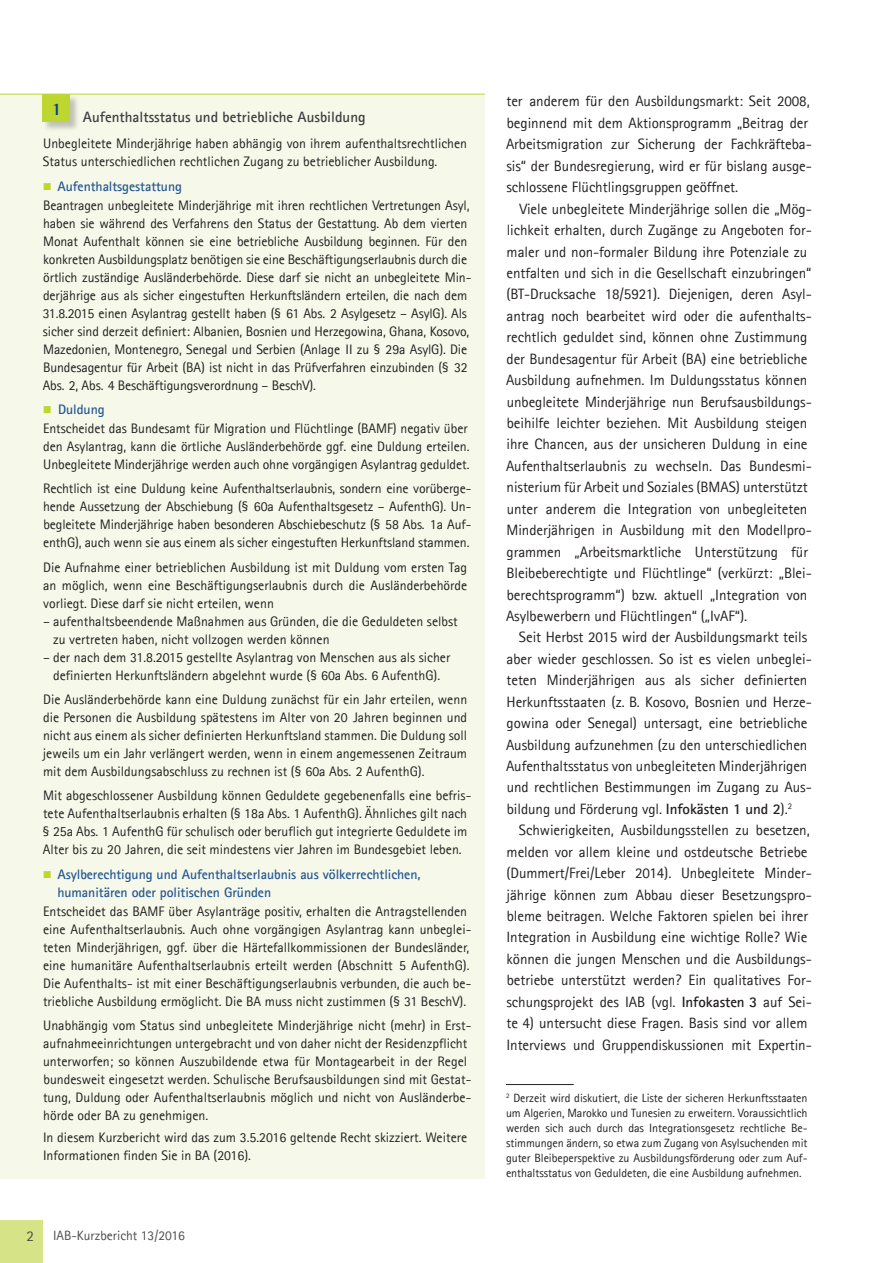
<style>
.page{position:relative;width:893px;height:1263px;background:#fff}
.page>*{position:absolute;margin:0;border:0;box-sizing:border-box;transform-origin:0 0}
.t1{font:700 18px "Agfa Rotis Semi Serif";color:#014081}
.t2{font:15px/21.5px "Agfa Rotis Sans Serif";letter-spacing:-.005em;color:#231f20}
.t3{font:700 15px "Agfa Rotis Sans Serif";color:#3e3e3f}
.t4{font:15px "Agfa Rotis Sans Serif";color:#4b4c4b}
.t5{font:13.8px/18px "Agfa Rotis Sans Serif";color:#231f20}
.t6{font:700 13.8px/18px "Agfa Rotis Sans Serif";letter-spacing:-.005em;color:#285894}
.t7{font:13.5px "Agfa Rotis Sans Serif";color:#4b4c4b}
.t8{font:12px/15px "Agfa Rotis Sans Serif";letter-spacing:-.005em;color:#231f20;text-align:justify}
.s1{font-weight:700}
</style>
<div class="page">
<hr style="left:506px;top:1084px;width:68px;height:1px;background:#231f20">
<div style="left:0;top:94px;width:485px;height:1085px;background:#f6f9e9"></div>
<div style="left:43px;top:95px;width:37px;height:37px;background:#231f20;opacity:.25"></div>
<div style="left:43px;top:94px;width:27px;height:28px;background:#bed630"></div>
<hr style="left:0;top:94px;width:485px;height:1px;background:#bed630">
<div style="left:0;top:1220px;width:43px;height:43px;background:#d7e387"></div>
<h1 class="t1" style="left:51px;top:98px;width:12px">1</h1>
<p class="t3" style="left:83px;top:107px;width:284px">Aufenthaltsstatus und betriebliche Ausbildung</p>
<p class="t5" style="left:43px;top:135px;width:426px">Unbegleitete Minderjährige haben abhängig von ihrem aufenthaltsrechtlichen<br>Status unterschiedlichen rechtlichen Zugang zu betrieblicher Ausbildung.</p>
<p class="t6" style="left:57px;top:177px;width:126px">Aufenthaltsgestattung</p>
<p class="t5" style="left:43px;top:196px;width:430px">Beantragen unbegleitete Minderjährige mit ihren rechtlichen Vertretungen Asyl, haben sie während des Verfahrens den Status der Gestattung. Ab dem vierten Monat Aufenthalt können sie eine betriebliche Ausbildung beginnen. Für den konkreten Ausbildungsplatz benötigen sie eine Beschäftigungserlaubnis durch die örtlich zuständige Ausländerbehörde. Diese darf sie nicht an unbegleitete Min&shy;derjährige aus als sicher eingestuften Herkunftsländern erteilen, die nach dem 31.8.2015 einen Asylantrag gestellt haben (§ 61 Abs. 2 Asylgesetz – AsylG). Als sicher sind derzeit definiert: Albanien, Bosnien und Herzegowina, Ghana, Kosovo, Mazedonien, Montenegro, Senegal und Serbien (Anlage II zu § 29a AsylG). Die Bundesagentur für Arbeit (BA) ist nicht in das Prüfverfahren einzubinden (§ 32<br>Abs. 2, Abs. 4 Beschäftigungsverordnung – BeschV).</p>
<p class="t6" style="left:58px;top:400px;width:48px">Duldung</p>
<p class="t5" style="left:43px;top:419px;width:428px">Entscheidet das Bundesamt für Migration und Flüchtlinge (BAMF) negativ über den Asylantrag, kann die örtliche Ausländerbehörde ggf. eine Duldung erteilen.<br>Unbegleitete Minderjährige werden auch ohne vorgängigen Asylantrag geduldet.</p>
<p class="t5" style="left:43px;top:479px;width:430px;text-align:justify">Rechtlich ist eine Duldung keine Aufenthaltserlaubnis, sondern eine vorüberge&shy;hende Aussetzung der Abschiebung (§ 60a Aufenthaltsgesetz – AufenthG). Un&shy;begleitete Minderjährige haben besonderen Abschiebeschutz (§ 58 Abs. 1a Auf&shy;enthG), auch wenn sie aus einem als sicher eingestuften Herkunftsland stammen.</p>
<p class="t5" style="left:43px;top:558px;width:426px;text-align:justify">Die Aufnahme einer betrieblichen Ausbildung ist mit Duldung vom ersten Tag an möglich, wenn eine Beschäftigungserlaubnis durch die Ausländerbehörde vorliegt. Diese darf sie nicht erteilen, wenn</p>
<p class="t5" style="left:53px;top:612px;width:406px;text-indent:-10px">– aufenthaltsbeendende Maßnahmen aus Gründen, die die Geduldeten selbst zu vertreten haben, nicht vollzogen werden können</p>
<p class="t5" style="left:43px;top:648px;width:409px;text-align:center">– der nach dem 31.8.2015 gestellte Asylantrag von Menschen aus als sicher definierten Herkunftsländern abgelehnt wurde (§ 60a Abs. 6 AufenthG).</p>
<p class="t5" style="left:43px;top:690px;width:426px;text-align:justify">Die Ausländerbehörde kann eine Duldung zunächst für ein Jahr erteilen, wenn die Personen die Ausbildung spätestens im Alter von 20 Jahren beginnen und nicht aus einem als sicher definierten Herkunftsland stammen. Die Duldung soll jeweils um ein Jahr verlängert werden, wenn in einem angemessenen Zeitraum mit dem Ausbildungsabschluss zu rechnen ist (§ 60a Abs. 2 AufenthG).</p>
<p class="t5" style="left:43px;top:787px;width:430px">Mit abgeschlossener Ausbildung können Geduldete gegebenenfalls eine befris&shy;tete Aufenthaltserlaubnis erhalten (§ 18a Abs. 1 AufenthG). Ähnliches gilt nach § 25a Abs. 1 AufenthG für schulisch oder beruflich gut integrierte Geduldete im Alter bis zu 20 Jahren, die seit mindestens vier Jahren im Bundesgebiet leben.</p>
<p class="t6" style="left:57px;top:865px;width:365px">Asylberechtigung und Aufenthaltserlaubnis aus völkerrechtlichen, humanitären oder politischen Gründen</p>
<p class="t5" style="left:43px;top:902px;width:430px">Entscheidet das BAMF über Asylanträge positiv, erhalten die Antragstellenden eine Aufenthaltserlaubnis. Auch ohne vorgängigen Asylantrag kann unbeglei&shy;teten Minderjährigen, ggf. über die Härtefallkommissionen der Bundesländer, eine humanitäre Aufenthaltserlaubnis erteilt werden (Abschnitt 5 AufenthG).<br>Die Aufenthalts- ist mit einer Beschäftigungserlaubnis verbunden, die auch be&shy;triebliche Ausbildung ermöglicht. Die BA muss nicht zustimmen (§ 31 BeschV).</p>
<p class="t5" style="left:43px;top:1016px;width:430px">Unabhängig vom Status sind unbegleitete Minderjährige nicht (mehr) in Erst&shy;aufnahmeeinrichtungen untergebracht und von daher nicht der Residenzpflicht unterworfen; so können Auszubildende etwa für Montagearbeit in der Regel bundesweit eingesetzt werden. Schulische Berufsausbildungen sind mit Gestat&shy;tung, Duldung oder Aufenthaltserlaubnis möglich und nicht von Ausländerbe&shy;hörde oder BA zu genehmigen.</p>
<p class="t5" style="left:43px;top:1128px;width:426px">In diesem Kurzbericht wird das zum 3.5.2016 geltende Recht skizziert. Weitere<br>Informationen finden Sie in BA (2016).</p>
<p class="t4" style="left:27px;top:1227px;width:9px">2</p>
<p class="t7" style="left:53px;top:1227px;width:133px">IAB-Kurzbericht 13/2016</p>
<p class="t2" style="left:506px;top:91px;width:307px">ter anderem für den Ausbildungsmarkt: Seit 2008, beginnend mit dem Aktionsprogramm „Beitrag der Arbeitsmigration zur Sicherung der Fachkräfteba&shy;sis“ der Bundesregierung, wird er für bislang ausge&shy;schlossene Flüchtlingsgruppen geöffnet.</p>
<p class="t2" style="left:506px;top:198px;width:307px;text-indent:13px">Viele unbegleitete Minderjährige sollen die „Mög&shy;lichkeit erhalten, durch Zugänge zu Angeboten for&shy;maler und non-formaler Bildung ihre Potenziale zu entfalten und sich in die Gesellschaft einzubringen“ (BT-Drucksache 18/5921). Diejenigen, deren Asyl&shy;antrag noch bearbeitet wird oder die aufenthalts&shy;rechtlich geduldet sind, können ohne Zustimmung der Bundesagentur für Arbeit (BA) eine betriebliche Ausbildung aufnehmen. Im Duldungsstatus können unbegleitete Minderjährige nun Berufsausbildungs&shy;beihilfe leichter beziehen. Mit Ausbildung steigen ihre Chancen, aus der unsicheren Duldung in eine Aufenthaltserlaubnis zu wechseln. Das Bundesmi&shy;nisterium für Arbeit und Soziales (BMAS) unterstützt unter anderem die Integration von unbegleiteten Minderjährigen in Ausbildung mit den Modellpro&shy;grammen „Arbeitsmarktliche Unterstützung für Bleibeberechtigte und Flüchtlinge“ (verkürzt: „Blei&shy;berechtsprogramm“) bzw. aktuell „Integration von Asylbewerbern und Flüchtlingen“ („IvAF“).</p>
<p class="t2" style="left:506px;top:626px;width:307px;text-indent:13px">Seit Herbst 2015 wird der Ausbildungsmarkt teils aber wieder geschlossen. So ist es vielen unbeglei&shy;teten Minderjährigen aus als sicher definierten Herkunftsstaaten (z. B. Kosovo, Bosnien und Herze&shy;gowina oder Senegal) untersagt, eine betriebliche Ausbildung aufzunehmen (zu den unterschiedlichen Aufenthaltsstatus von unbegleiteten Minderjährigen und rechtlichen Bestimmungen im Zugang zu Aus&shy;bildung und Förderung vgl. <span class="s1">Infokästen 1 und 2</span>).<sup>2</sup></p>
<p class="t2" style="left:506px;top:819px;width:307px;text-indent:13px">Schwierigkeiten, Ausbildungsstellen zu besetzen, melden vor allem kleine und ostdeutsche Betriebe (Dummert/Frei/Leber 2014). Unbegleitete Minder&shy;jährige können zum Abbau dieser Besetzungspro&shy;bleme beitragen. Welche Faktoren spielen bei ihrer Integration in Ausbildung eine wichtige Rolle? Wie können die jungen Menschen und die Ausbildungs&shy;betriebe unterstützt werden? Ein qualitatives For&shy;schungsprojekt des IAB (vgl. <span class="s1">Infokasten 3</span> auf Sei&shy;te 4) untersucht diese Fragen. Basis sind vor allem Interviews und Gruppendiskussionen mit Expertin-</p>
<p class="t8" style="left:506px;top:1090px;width:303px"><sup>2</sup> Derzeit wird diskutiert, die Liste der sicheren Herkunftsstaaten um Algerien, Marokko und Tunesien zu erweitern. Voraussichtlich werden sich auch durch das Integrationsgesetz rechtliche Be&shy;stimmungen ändern, so etwa zum Zugang von Asylsuchenden mit guter Bleibeperspektive zu Ausbildungsförderung oder zum Auf&shy;enthaltsstatus von Geduldeten, die eine Ausbildung aufnehmen.</p>
</div>
